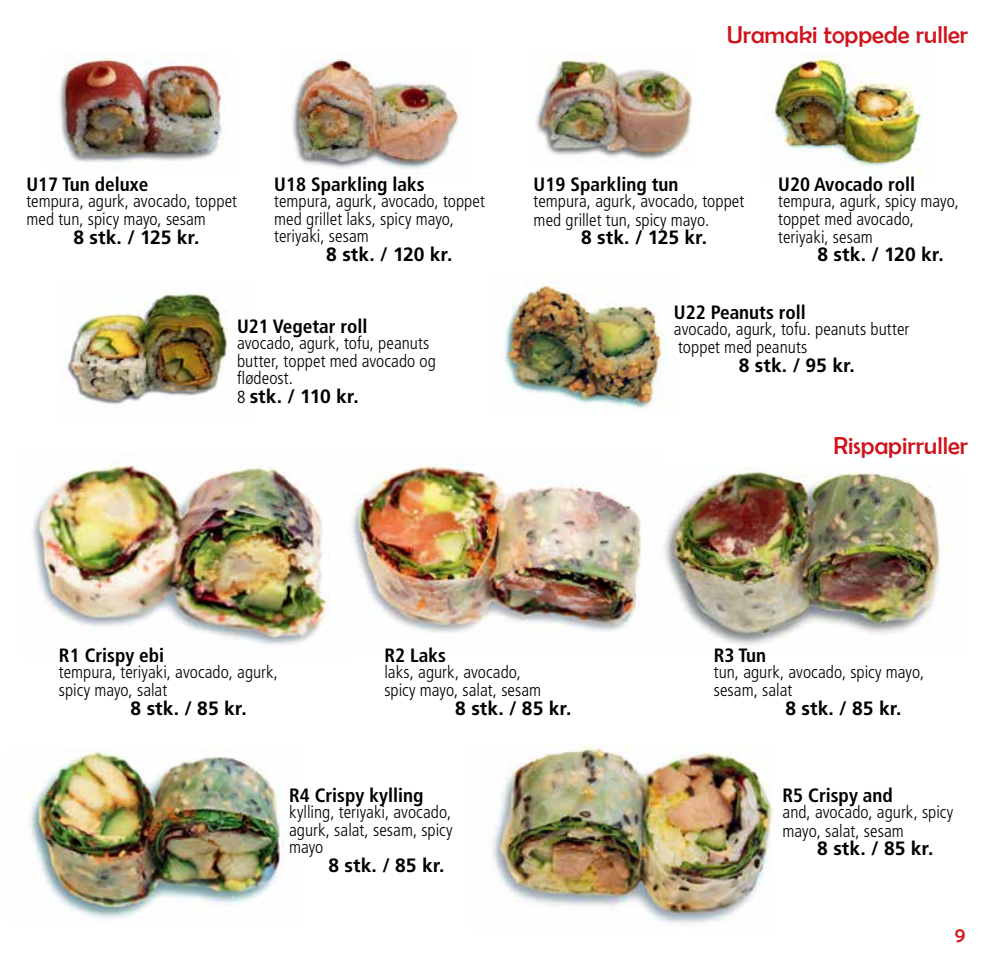
<style>
.page{position:relative;width:993px;height:968px;background:#fff}
.page>*{position:absolute;margin:0;border:0;box-sizing:border-box;transform-origin:0 0}
.t1{font:24.5px "Berlin Sans FB";color:#d0131c}
.t2{font:21px "Berlin Sans FB";color:#d0131c}
.t3{font:700 condensed 19.25px "Frutiger LT Std";color:#000}
.t4{font:700 19.25px "Frutiger LT Std";color:#000}
.t5{font:300 condensed 17.5px/17.5px "Frutiger LT Std";color:#000}
.s1{font-weight:300;font-stretch:condensed;font-size:17.5px}
</style>
<div class="page">
<img style="left:59px;top:55px;width:167px;height:108px">
<img style="left:292px;top:58px;width:168px;height:111px">
<img style="left:535px;top:59px;width:157px;height:101px">
<img style="left:770px;top:53px;width:152px;height:120px">
<img style="left:58px;top:283px;width:170px;height:122px">
<img style="left:504px;top:285px;width:163px;height:128px">
<img style="left:32px;top:453px;width:298px;height:192px">
<img style="left:351px;top:465px;width:291px;height:168px">
<img style="left:664px;top:466px;width:277px;height:180px">
<img style="left:26px;top:748px;width:261px;height:171px">
<img style="left:492px;top:744px;width:281px;height:180px">
<h1 class="t1" style="left:726px;top:21px;width:243px">Uramaki toppede ruller</h1>
<p class="t3" style="left:26px;top:173px;width:123px">U17 Tun deluxe</p>
<p class="t5" style="left:26px;top:193px;width:212px">tempura, agurk, avocado, toppet med tun, spicy mayo, sesam</p>
<p class="t4" style="left:73px;top:226px;width:127px">8 stk. / 125 kr.</p>
<p class="t3" style="left:274px;top:173px;width:152px">U18 Sparkling laks</p>
<p class="t5" style="left:274px;top:193px;width:212px">tempura, agurk, avocado, toppet med grillet laks, spicy mayo, teriyaki, sesam</p>
<p class="t4" style="left:326px;top:243px;width:128px">8 stk. / 120 kr.</p>
<p class="t3" style="left:237px;top:315px;width:132px">U21 Vegetar roll</p>
<p class="t5" style="left:237px;top:334px;width:200px">avocado, agurk, tofu, peanuts butter, toppet med avocado og flødeost.</p>
<p class="t4" style="left:237px;top:385px;width:123px"><span class="s1">8</span> stk. / 110 kr.</p>
<p class="t3" style="left:533px;top:173px;width:146px">U19 Sparkling tun</p>
<p class="t5" style="left:533px;top:192px;width:212px;line-height:18.4px">tempura, agurk, avocado, toppet med grillet tun, spicy mayo.</p>
<p class="t4" style="left:581px;top:226px;width:127px">8 stk. / 125 kr.</p>
<p class="t3" style="left:778px;top:173px;width:138px">U20 Avocado roll</p>
<p class="t5" style="left:778px;top:192px;width:182px">tempura, agurk, spicy mayo, toppet med avocado, teriyaki, sesam</p>
<p class="t4" style="left:817px;top:243px;width:128px">8 stk. / 120 kr.</p>
<p class="t3" style="left:673px;top:301px;width:133px">U22 Peanuts roll</p>
<p class="t5" style="left:673px;top:321px;width:237px">avocado, agurk, tofu. peanuts butter toppet med peanuts</p>
<p class="t4" style="left:738px;top:354px;width:117px">8 stk. / 95 kr.</p>
<h1 class="t1" style="left:833px;top:432px;width:136px">Rispapirruller</h1>
<p class="t3" style="left:59px;top:644px;width:107px">R1 Crispy ebi</p>
<p class="t5" style="left:59px;top:663px;width:221px">tempura, teriyaki, avocado, agurk, spicy mayo, salat</p>
<p class="t4" style="left:131px;top:696px;width:118px">8 stk. / 85 kr.</p>
<p class="t3" style="left:384px;top:644px;width:63px">R2 Laks</p>
<p class="t5" style="left:384px;top:663px;width:158px">laks, agurk, avocado, spicy mayo, salat, sesam</p>
<p class="t4" style="left:455px;top:696px;width:118px">8 stk. / 85 kr.</p>
<p class="t3" style="left:289px;top:783px;width:136px">R4 Crispy kylling</p>
<p class="t5" style="left:289px;top:803px;width:165px;text-align:justify">kylling, teriyaki, avocado, agurk, salat, sesam, spicy mayo</p>
<p class="t4" style="left:328px;top:854px;width:118px">8 stk. / 85 kr.</p>
<p class="t3" style="left:713px;top:644px;width:54px">R3 Tun</p>
<p class="t5" style="left:713px;top:663px;width:212px">tun, agurk, avocado, spicy mayo, sesam, salat</p>
<p class="t4" style="left:785px;top:696px;width:118px">8 stk. / 85 kr.</p>
<p class="t3" style="left:782px;top:783px;width:112px">R5 Crispy and</p>
<p class="t5" style="left:782px;top:803px;width:172px;line-height:18.4px">and, avocado, agurk, spicy mayo, salat, sesam</p>
<p class="t4" style="left:817px;top:836px;width:118px">8 stk. / 85 kr.</p>
<p class="t2" style="left:954px;top:923px;width:12px">9</p>
</div>
